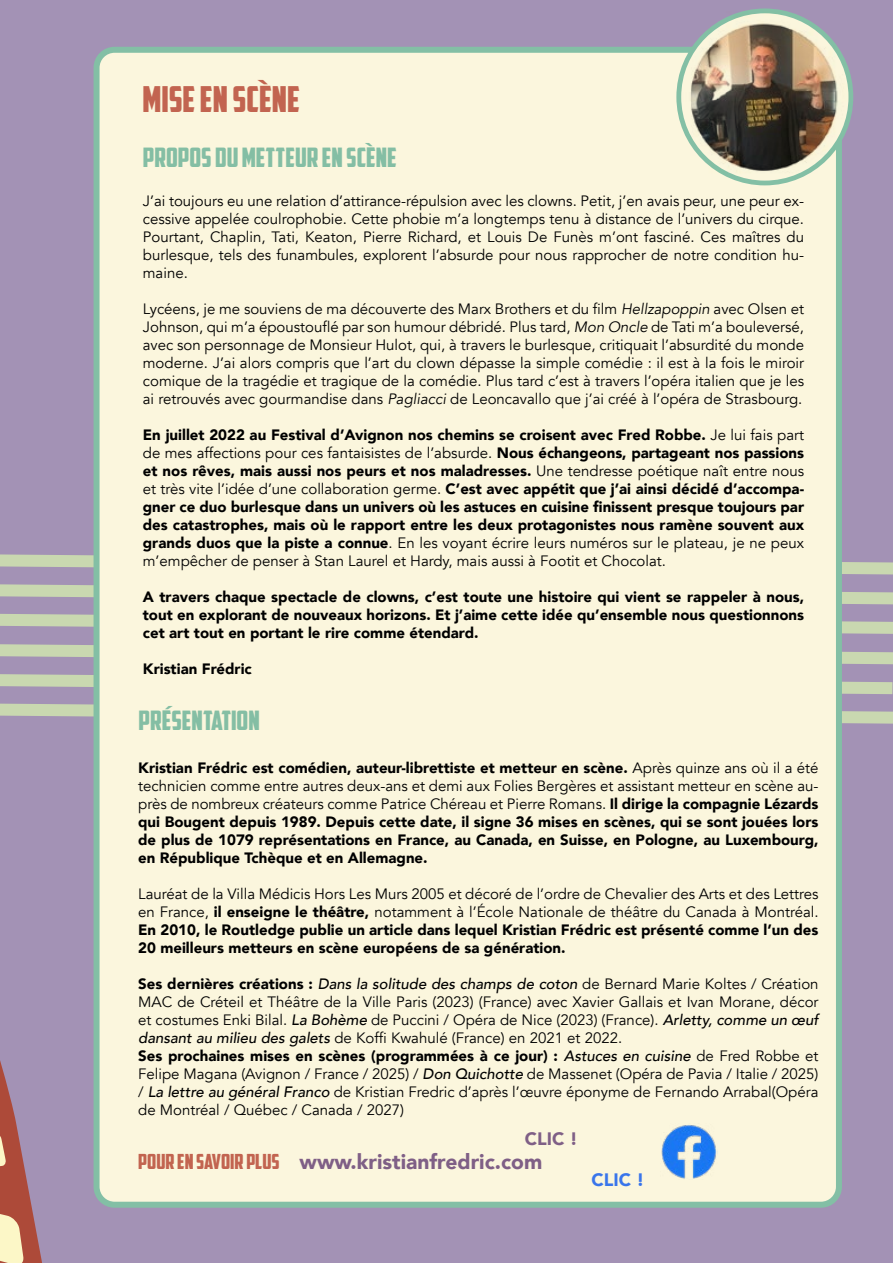
<style>
.page{position:relative;width:893px;height:1263px;background:#a392b5}
.page>*{position:absolute;margin:0;border:0;box-sizing:border-box;transform-origin:0 0}
.t1{font:36px "American Captain";color:#c26450}
.t2{font:27px "American Captain";color:#84bea4}
.t3{font:900 21px "Avenir";color:#7f5f86}
.t4{font:900 18px "Avenir";color:#3975eb}
.t5{font:900 18px "Avenir";color:#7f5f86}
.t6{font:900 15px/18px "Avenir";color:#000;text-align:justify}
.t7{font:15px/18px "Avenir";color:#000;text-align:justify}
.s1{font-style:italic}
.s2{font-weight:400}
.s3{font-weight:900}
.s4{font-weight:500;font-style:italic}
.s5{font-family:"American Captain";font-weight:400;color:#c26450}
</style>
<div class="page">
<svg style="left:0;top:540px;width:893px;height:190px"></svg>
<div style="left:97px;top:50px;width:742px;height:1155px;background:#fbf6dd;border-radius:18px"></div>
<div style="left:94px;top:47px;width:748px;height:1161px;border:6px solid #83bfa5;border-radius:18px"></div>
<img style="left:661px;top:1125px;width:57px;height:54px">
<img style="left:675px;top:11px;width:179px;height:176px">
<svg style="left:0;top:645px;width:74px;height:618px"></svg>
<svg style="left:0;top:1121px;width:6px;height:46px"></svg>
<svg style="left:0;top:1207px;width:24px;height:56px"></svg>
<h1 class="t1" style="left:142px;top:77px;width:159px">MISE EN SCÈNE</h1>
<h2 class="t2" style="left:143px;top:141px;width:255px">PROPOS DU METTEUR EN SCÈNE</h2>
<p class="t7" style="left:143px;top:192px;width:663px">J’ai toujours eu une relation d’attirance-répulsion avec les clowns. Petit, j’en avais peur, une peur ex&shy;cessive appelée coulrophobie. Cette phobie m’a longtemps tenu à distance de l’univers du cirque.<br>Pourtant, Chaplin, Tati, Keaton, Pierre Richard, et Louis De Funès m’ont fasciné. Ces maîtres du burlesque, tels des funambules, explorent l’absurde pour nous rapprocher de notre condition hu&shy;maine.</p>
<p class="t7" style="left:143px;top:300px;width:663px">Lycéens, je me souviens de ma découverte des Marx Brothers et du film <span class="s1">Hellzapoppin</span> avec Olsen et Johnson, qui m’a époustouflé par son humour débridé. Plus tard, <span class="s1">Mon Oncle</span> de Tati m’a bouleversé, avec son personnage de Monsieur Hulot, qui, à travers le burlesque, critiquait l’absurdité du monde moderne. J’ai alors compris que l’art du clown dépasse la simple comédie : il est à la fois le miroir comique de la tragédie et tragique de la comédie. Plus tard c’est à travers l’opéra italien que je les ai retrouvés avec gourmandise dans <span class="s1">Pagliacci</span> de Leoncavallo que j’ai créé à l’opéra de Strasbourg.</p>
<p class="t6" style="left:143px;top:425px;width:663px">En juillet 2022 au Festival d’Avignon nos chemins se croisent avec Fred Robbe. <span class="s2">Je lui fais part de mes affections pour ces fantaisistes de l’absurde.</span> Nous échangeons, partageant nos passions et nos rêves, mais aussi nos peurs et nos maladresses. <span class="s2">Une tendresse poétique naît entre nous et très vite l’idée d’une collaboration germe.</span> C’est avec appétit que j’ai ainsi décidé d’accompa&shy;gner ce duo burlesque dans un univers où les astuces en cuisine finissent presque toujours par des catastrophes, mais où le rapport entre les deux protagonistes nous ramène souvent aux grands duos que la piste a connue<span class="s2">. En les voyant écrire leurs numéros sur le plateau, je ne peux m’empêcher de penser à Stan Laurel et Hardy, mais aussi à Footit et Chocolat.</span></p>
<p class="t6" style="left:143px;top:587px;width:663px">A travers chaque spectacle de clowns, c’est toute une histoire qui vient se rappeler à nous, tout en explorant de nouveaux horizons. Et j’aime cette idée qu’ensemble nous questionnons cet art tout en portant le rire comme étendard.</p>
<p class="t6" style="left:143px;top:659px;width:110px">Kristian Frédric</p>
<h2 class="t2" style="left:139px;top:704px;width:123px">PRÉSENTATION</h2>
<p class="t6" style="left:138px;top:759px;width:682px">Kristian Frédric est comédien, auteur-librettiste et metteur en scène. <span class="s2">Après quinze ans où il a été technicien comme entre autres deux-ans et demi aux Folies Bergères et assistant metteur en scène au&shy;près de nombreux créateurs comme Patrice Chéreau et Pierre Romans.</span> Il dirige la compagnie Lézards qui Bougent depuis 1989. Depuis cette date, il signe 36 mises en scènes, qui se sont jouées lors de plus de 1079 représentations en France, au Canada, en Suisse, en Pologne, au Luxembourg, en République Tchèque et en Allemagne.</p>
<p class="t6" style="left:138px;top:885px;width:682px"><span class="s2">Lauréat de la Villa Médicis Hors Les Murs 2005 et décoré de l’ordre de Chevalier des Arts et des Lettres en France,</span> il enseigne le théâtre, <span class="s2">notamment à l’École Nationale de théâtre du Canada à Montréal.<br></span>En 2010, le Routledge publie un article dans lequel Kristian Frédric est présenté comme l’un des 20 meilleurs metteurs en scène européens de sa génération.</p>
<p class="t7" style="left:138px;top:975px;width:682px;text-align:left"><span class="s3">Ses dernières créations :</span> <span class="s4">Dans la solitude des champs de coton</span> de Bernard Marie Koltes / Création MAC de Créteil et Théâtre de la Ville Paris (2023) (France) avec Xavier Gallais et Ivan Morane, décor et costumes Enki Bilal. <span class="s4">La Bohème</span> de Puccini / Opéra de Nice (2023) (France). <span class="s4">Arletty, comme un œuf dansant au milieu des galets</span> de Koffi Kwahulé (France) en 2021 et 2022.<br><span class="s3">Ses prochaines mises en scènes (programmées à ce jour) :</span> <span class="s4">Astuces en cuisine</span> de Fred Robbe et Felipe Magana (Avignon / France / 2025) / <span class="s4">Don Quichotte</span> de Massenet (Opéra de Pavia / Italie / 2025) / <span class="s4">La lettre au général Franco</span> de Kristian Fredric d’après l’œuvre éponyme de Fernando Arrabal(Opéra de Montréal / Québec / Canada / 2027)</p>
<h3 class="t3" style="left:138px;top:1144px;width:406px"><span class="s5">POUR EN SAVOIR PLUS</span> www.kristianfredric.com</h3>
<p class="t4" style="left:591px;top:1164px;width:54px">CLIC !</p>
<p class="t5" style="left:525px;top:1123px;width:54px">CLIC !</p>
</div>
